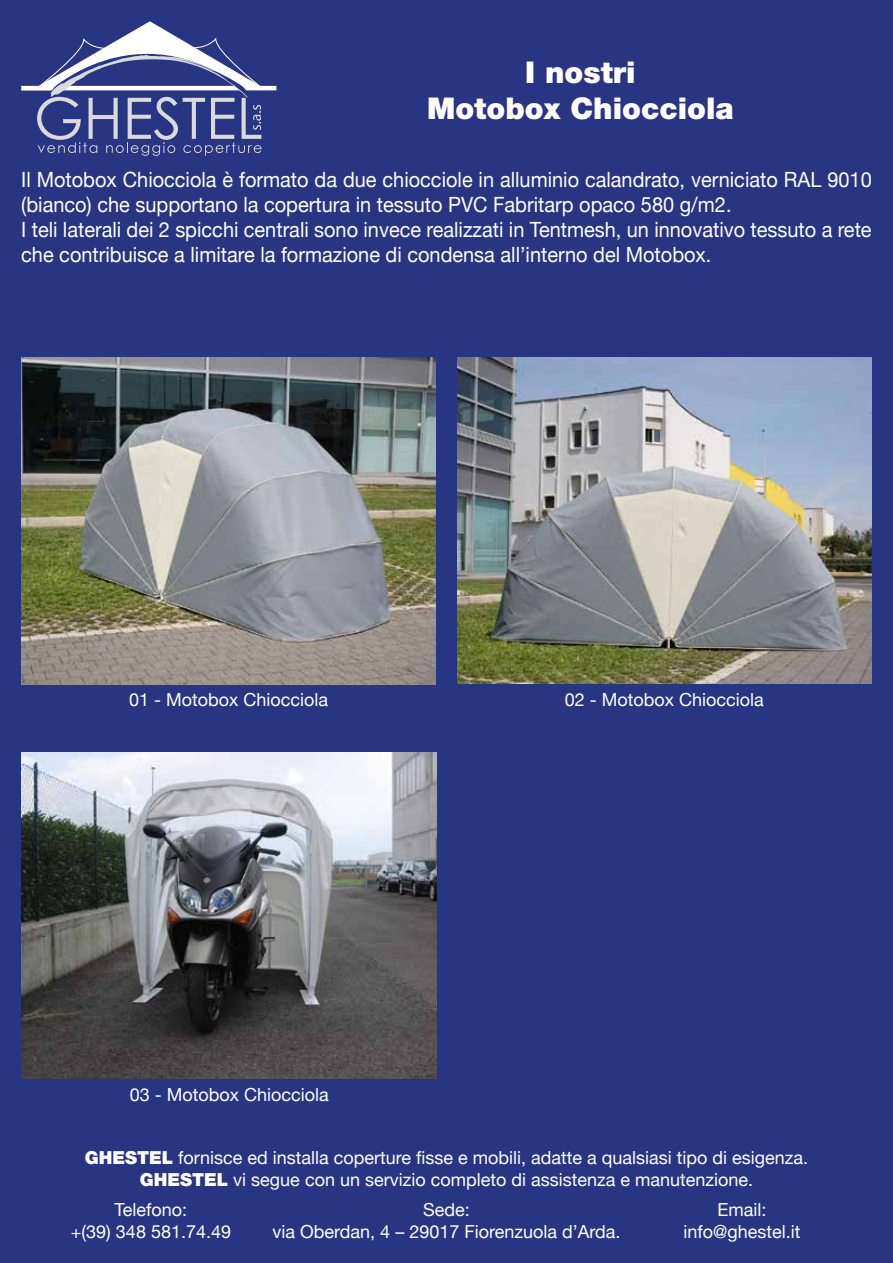
<style>
.page{position:relative;width:893px;height:1263px;background:#283583}
.page>*{position:absolute;margin:0;border:0;box-sizing:border-box;transform-origin:0 0}
.t1{font:900 30px/36px "Helvetica Neue";color:#fff;text-align:center}
.t2{font:21px/25.2px "Helvetica Neue";color:#fff;scale:.95 1}
.t3{font:18px/21.6px "Helvetica Neue";color:#fff;text-align:center}
.s1{font-weight:900}
</style>
<div class="page">
<svg style="left:21px;top:21px;width:255px;height:135px"></svg>
<img style="left:457px;top:358px;width:415px;height:326px">
<img style="left:21px;top:358px;width:415px;height:326px">
<img style="left:22px;top:752px;width:415px;height:327px">
<h1 class="t1" style="left:427px;top:54px;width:308px">I nostri<br>Motobox Chiocciola</h1>
<p class="t2" style="left:21px;top:168px;width:897px">Il Motobox Chiocciola è formato da due chiocciole in alluminio calandrato, verniciato RAL 9010 (bianco) che supportano la copertura in tessuto PVC Fabritarp opaco 580 g/m2.<br>I teli laterali dei 2 spicchi centrali sono invece realizzati in Tentmesh, un innovativo tessuto a rete che contribuisce a limitare la formazione di condensa all’interno del Motobox.</p>
<p class="t3" style="left:129px;top:690px;width:201px">01 - Motobox Chiocciola</p>
<p class="t3" style="left:565px;top:690px;width:201px">02 - Motobox Chiocciola</p>
<p class="t3" style="left:130px;top:1085px;width:201px">03 - Motobox Chiocciola</p>
<p class="t3" style="left:85px;top:1148px;width:725px"><span class="s1">GHESTEL</span> fornisce ed installa coperture fisse e mobili, adatte a qualsiasi tipo di esigenza.<br><span class="s1">GHESTEL</span> vi segue con un servizio completo di assistenza e manutenzione.</p>
<p class="t3" style="left:273px;top:1200px;width:349px">Sede:<br>via Oberdan, 4 – 29017 Fiorenzuola d’Arda.</p>
<p class="t3" style="left:71px;top:1200px;width:162px">Telefono:<br>+(39) 348 581.74.49</p>
<p class="t3" style="left:683px;top:1200px;width:119px">Email: info@ghestel.it</p>
</div>
